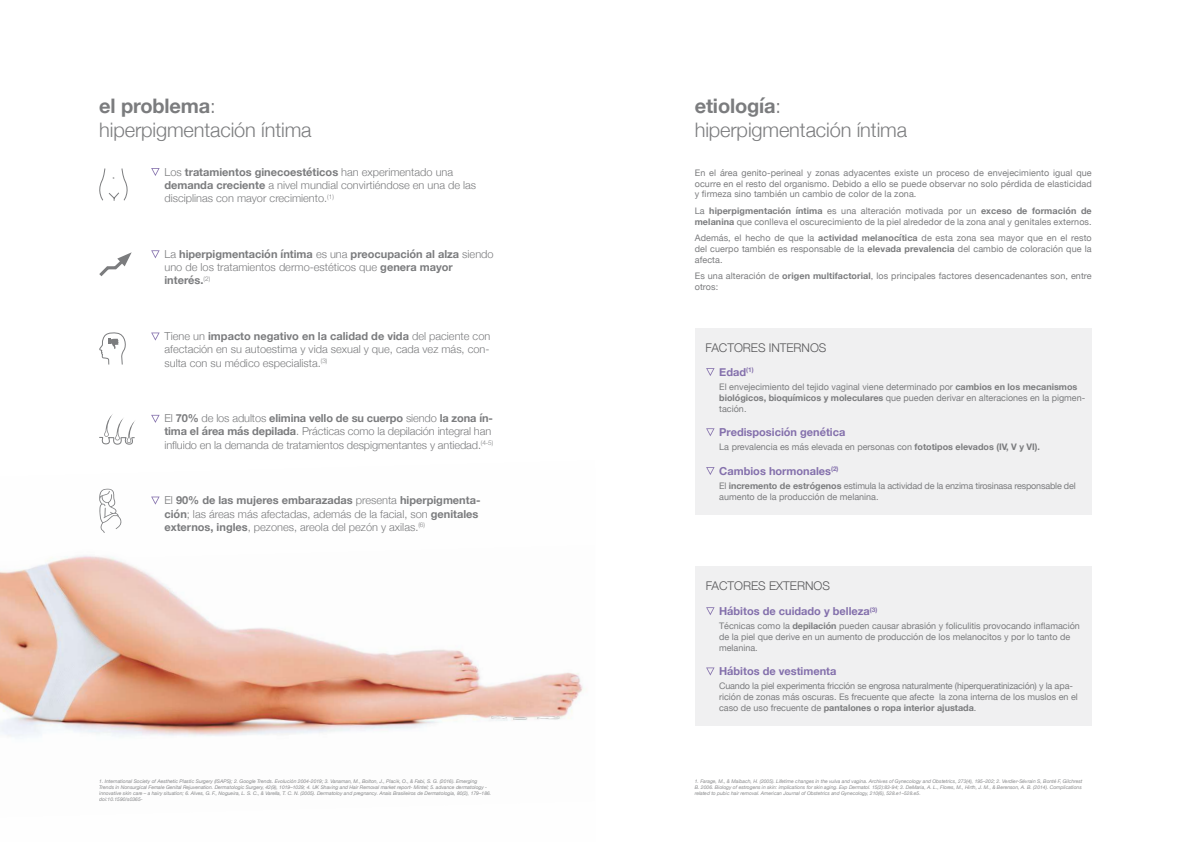
<style>
.page{position:relative;width:1191px;height:842px;background:#fff}
.page>*{position:absolute;margin:0;border:0;box-sizing:border-box;transform-origin:0 0}
.t1{font:300 20px/24px "Helvetica Neue";letter-spacing:-.005em;color:#7b7c7e}
.t2{font:300 12px "Helvetica Neue";color:#58585a}
.t3{font:300 11px/13.2px "Helvetica Neue";color:#7b7c7e}
.t4{font:700 11px/13.2px "Helvetica Neue";color:#7b7c7e}
.t5{font:700 11px "Helvetica Neue";color:#8470ac}
.t6{font:9px/10.8px "Helvetica Neue";color:#7b7c7e}
.t7{font:9px/10.8px "Helvetica Neue";letter-spacing:-.02em;color:#7b7c7e}
.t8{font:italic 5px/6px "Helvetica Neue";color:#87888a}
.s1{font-weight:700}
.s2{font-weight:300}
</style>
<div class="page">
<img style="left:0;top:488px;width:584px;height:250px">
<svg style="left:99px;top:332px;width:27px;height:33px"></svg>
<svg style="left:99px;top:252px;width:33px;height:25px"></svg>
<svg style="left:99px;top:414px;width:36px;height:31px"></svg>
<svg style="left:99px;top:489px;width:22px;height:44px"></svg>
<div style="left:694px;top:328px;width:397px;height:186px;background:#f0f0f1"></div>
<div style="left:694px;top:566px;width:397px;height:160px;background:#f0f0f1"></div>
<svg style="left:151px;top:168px;width:9px;height:8px"></svg>
<svg style="left:706px;top:368px;width:8px;height:8px"></svg>
<svg style="left:706px;top:428px;width:8px;height:8px"></svg>
<svg style="left:706px;top:607px;width:8px;height:8px"></svg>
<svg style="left:706px;top:667px;width:8px;height:8px"></svg>
<svg style="left:706px;top:467px;width:8px;height:8px"></svg>
<svg style="left:151px;top:333px;width:9px;height:8px"></svg>
<svg style="left:151px;top:250px;width:9px;height:8px"></svg>
<svg style="left:151px;top:415px;width:9px;height:8px"></svg>
<svg style="left:151px;top:497px;width:9px;height:8px"></svg>
<svg style="left:99px;top:168px;width:29px;height:33px"></svg>
<h1 class="t1" style="left:99px;top:92px;width:214px"><span class="s1">el problema</span>: hiperpigmentación íntima</h1>
<p class="t3" style="left:164px;top:165px;width:313px">Los <span class="s1">tratamientos ginecoestéticos</span> han experimentado una <span class="s1">demanda creciente</span> a nivel mundial convirtiéndose en una de las disciplinas con mayor crecimiento.<sup>(1)</sup></p>
<p class="t4" style="left:164px;top:248px;width:331px"><span class="s2">La</span> hiperpigmentación íntima <span class="s2">es una</span> preocupación al alza <span class="s2">siendo uno de los tratamientos dermo-estéticos que</span> genera mayor interés.<sup>(2)</sup></p>
<p class="t3" style="left:164px;top:329px;width:327px;text-align:justify">Tiene un <span class="s1">impacto negativo en la calidad de vida</span> del paciente con afectación en su autoestima y vida sexual y que, cada vez más, con&shy;sulta con su médico especialista.<sup>(3)</sup></p>
<p class="t3" style="left:164px;top:411px;width:330px">El <span class="s1">70%</span> de los adultos <span class="s1">elimina vello de su cuerpo</span> siendo <span class="s1">la zona ín&shy;tima el área más depilada</span>. Prácticas como la depilación integral han influido en la demanda de tratamientos despigmentantes y antiedad.<sup>(4-5)</sup></p>
<p class="t3" style="left:164px;top:493px;width:317px">El <span class="s1">90% de las mujeres embarazadas</span> presenta <span class="s1">hiperpigmenta&shy;ción</span>; las áreas más afectadas, además de la facial, son <span class="s1">genitales externos, ingles</span>, pezones, areola del pezón y axilas.<sup>(6)</sup></p>
<p class="t8" style="left:99px;top:779px;width:393px">1. International Society of Aesthetic Plastic Surgery (ISAPS); 2. Google Trends. Evolución 2004-2019; 3. Vanaman, M., Bolton, J., Placik, O., &amp; Fabi, S. G. (2016). Emerging Trends in Nonsurgical Female Genital Rejuvenation. Dermatologic Surgery, 42(9), 1019–1029; 4. UK Shaving and Hair Removal market report- Mintel; 5. advance dermatology - innovative skin care – a hairy situation; 6. Alves, G. F., Nogueira, L. S. C., &amp; Varella, T. C. N. (2005). Dermatoloy and pregnancy. Anais Brasileiros de Dermatologia, 80(2), 179–186. doi:10.1590/s0365-</p>
<h1 class="t1" style="left:694px;top:92px;width:214px"><span class="s1">etiología</span>: hiperpigmentación íntima</h1>
<p class="t6" style="left:694px;top:168px;width:398px;text-align:justify">En el área genito-perineal y zonas adyacentes existe un proceso de envejecimiento igual que ocurre en el resto del organismo. Debido a ello se puede observar no solo pérdida de elasticidad y firmeza sino también un cambio de color de la zona.</p>
<p class="t6" style="left:694px;top:206px;width:398px">La <span class="s1">hiperpigmentación íntima</span> es una alteración motivada por un <span class="s1">exceso de formación de melanina</span> que conlleva el oscurecimiento de la piel alrededor de la zona anal y genitales externos.</p>
<p class="t6" style="left:694px;top:233px;width:398px;text-align:justify">Además, el hecho de que la <span class="s1">actividad melanocítica</span> de esta zona sea mayor que en el resto del cuerpo también es responsable de la <span class="s1">elevada prevalencia</span> del cambio de coloración que la afecta.</p>
<p class="t6" style="left:694px;top:271px;width:398px">Es una alteración de <span class="s1">origen multifactorial</span>, los principales factores desencadenantes son, entre otros:</p>
<h2 class="t2" style="left:705px;top:338px;width:122px">FACTORES INTERNOS</h2>
<p class="t5" style="left:719px;top:364px;width:36px">Edad<sup>(1)</sup></p>
<p class="t6" style="left:719px;top:382px;width:367px">El envejecimiento del tejido vaginal viene determinado por <span class="s1">cambios en los mecanismos biológicos, bioquímicos y moleculares</span> que pueden derivar en alteraciones en la pigmen&shy;tación.</p>
<p class="t5" style="left:719px;top:424px;width:128px">Predisposición genética</p>
<p class="t6" style="left:719px;top:442px;width:322px">La prevalencia es más elevada en personas con <span class="s1">fototipos elevados (IV, V y VI).</span></p>
<p class="t5" style="left:719px;top:462px;width:121px">Cambios hormonales<sup>(2)</sup></p>
<p class="t7" style="left:719px;top:481px;width:358px">El <span class="s1">incremento de estrógenos</span> estimula la actividad de la enzima tirosinasa responsable del aumento de la producción de melanina.</p>
<h2 class="t2" style="left:706px;top:576px;width:126px">FACTORES EXTERNOS</h2>
<p class="t5" style="left:719px;top:603px;width:160px">Hábitos de cuidado y belleza<sup>(3)</sup></p>
<p class="t6" style="left:719px;top:621px;width:362px">Técnicas como la <span class="s1">depilación</span> pueden causar abrasión y foliculitis provocando inflamación de la piel que derive en un aumento de producción de los melanocitos y por lo tanto de melanina.</p>
<p class="t5" style="left:719px;top:663px;width:119px">Hábitos de vestimenta</p>
<p class="t7" style="left:719px;top:681px;width:360px">Cuando la piel experimenta fricción se engrosa naturalmente (hiperqueratinización) y la apa&shy;rición de zonas más oscuras. Es frecuente que afecte la zona interna de los muslos en el caso de uso frecuente de <span class="s1">pantalones o ropa interior ajustada</span>.</p>
<p class="t8" style="left:695px;top:779px;width:389px">1. Farage, M., &amp; Maibach, H. (2005). Lifetime changes in the vulva and vagina. Archives of Gynecology and Obstetrics, 273(4), 195–202; 2. Verdier-Sévrain S, Bonté F, Gilchrest<br>B. 2006. Biology of estrogens in skin: implications for skin aging. Exp Dermatol. 15(2):83-94; 3. DeMaria, A. L., Flores, M., Hirth, J. M., &amp; Berenson, A. B. (2014). Complications related to pubic hair removal. American Journal of Obstetrics and Gynecology, 210(6), 528.e1–528.e5.</p>
</div>
